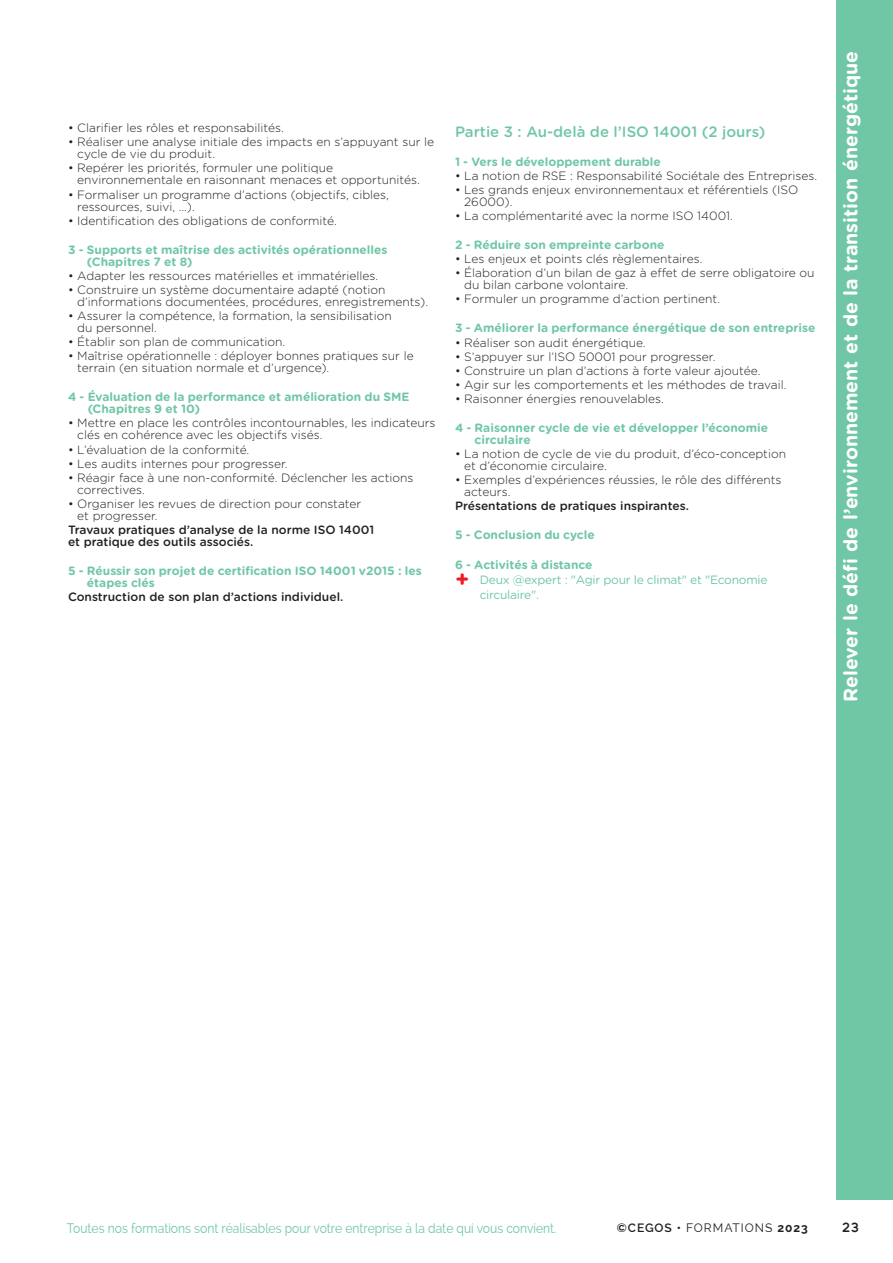
<style>
.page{position:relative;width:893px;height:1263px;background:#fff}
.page>*{position:absolute;margin:0;border:0;box-sizing:border-box;transform-origin:0 0}
._2017_domaine_haut-horizontal{font:700 19.5px "Gotham Rounded";color:#fff}
.Titre_Partie_Programme_Cycle{font:500 15px "Gotham Rounded";color:#70c7a5}
.Texte_phrase_tournante_1{font:13.5px "Raleway";color:#70c7a5;scale:.9 1}
.Folios_D{font:500 13.5px "Ryker";color:#231f20}
.TEXTE_Programme_Cycle{font:300 12px/12px "Gotham Rounded";color:#231f20}
.Texte_Programme_Espace_avant_4mm_Chiffre{font:700 12px/12px "Gotham Rounded";color:#70c7a5}
.TEXTE_Programme_Cycle-2{font:500 12px/12px "Gotham Rounded";color:#231f20}
.t1{font:12px/15px "Gotham Rounded";letter-spacing:-.02em;color:#70c7a5}
._2023_Cegos___Formations_page_D{font:12px "Raleway";letter-spacing:.08em;color:#231f20}
.s1{font-weight:700;font-size:22.5px;color:#ee1d23}
.s2{color:#fff}
.s3{font-weight:600}
.s4{font-weight:700}
</style>
<div class="page">
<div style="left:836px;top:0;width:57px;height:1199px;background:#70c7a5"></div>
<p class="TEXTE_Programme_Cycle" style="left:68px;top:121px;width:217px">• Clarifier les rôles et responsabilités.</p>
<p class="TEXTE_Programme_Cycle" style="left:77px;top:135px;width:358px;text-indent:-9px">• Réaliser une analyse initiale des impacts en s’appuyant sur le cycle de vie du produit.</p>
<p class="TEXTE_Programme_Cycle" style="left:77px;top:162px;width:344px;text-indent:-9px">• Repérer les priorités, formuler une politique environnementale en raisonnant menaces et opportunités.</p>
<p class="TEXTE_Programme_Cycle" style="left:77px;top:188px;width:313px;text-indent:-9px">• Formaliser un programme d’actions (objectifs, cibles, ressources, suivi, …).</p>
<p class="TEXTE_Programme_Cycle" style="left:68px;top:214px;width:270px">• Identification des obligations de conformité.</p>
<p class="Texte_Programme_Espace_avant_4mm_Chiffre" style="left:87px;top:243px;width:302px;text-indent:-19px">3 - Supports et maîtrise des activités opérationnelles (Chapitres 7 et 8)</p>
<p class="TEXTE_Programme_Cycle" style="left:68px;top:269px;width:312px">• Adapter les ressources matérielles et immatérielles.</p>
<p class="TEXTE_Programme_Cycle" style="left:77px;top:283px;width:352px;text-indent:-9px">• Construire un système documentaire adapté (notion d’informations documentées, procédures, enregistrements).</p>
<p class="TEXTE_Programme_Cycle" style="left:77px;top:309px;width:316px;text-indent:-9px">• Assurer la compétence, la formation, la sensibilisation du personnel.</p>
<p class="TEXTE_Programme_Cycle" style="left:68px;top:335px;width:219px">• Établir son plan de communication.</p>
<p class="TEXTE_Programme_Cycle" style="left:77px;top:349px;width:338px;text-indent:-9px">• Maîtrise opérationnelle : déployer bonnes pratiques sur le terrain (en situation normale et d’urgence).</p>
<p class="Texte_Programme_Espace_avant_4mm_Chiffre" style="left:88px;top:391px;width:323px;text-indent:-20px">4 - Évaluation de la performance et amélioration du SME (Chapitres 9 et 10)</p>
<p class="TEXTE_Programme_Cycle" style="left:77px;top:417px;width:360px;text-indent:-9px">• Mettre en place les contrôles incontournables, les indicateurs clés en cohérence avec les objectifs visés.</p>
<p class="TEXTE_Programme_Cycle" style="left:68px;top:443px;width:183px">• L’évaluation de la conformité.</p>
<p class="TEXTE_Programme_Cycle" style="left:68px;top:457px;width:221px">• Les audits internes pour progresser.</p>
<p class="TEXTE_Programme_Cycle" style="left:77px;top:471px;width:338px;text-indent:-9px">• Réagir face à une non-conformité. Déclencher les actions correctives.</p>
<p class="TEXTE_Programme_Cycle" style="left:77px;top:497px;width:286px;text-indent:-9px">• Organiser les revues de direction pour constater et progresser.</p>
<p class="TEXTE_Programme_Cycle-2" style="left:68px;top:523px;width:308px">Travaux pratiques d’analyse de la norme ISO 14001 et pratique des outils associés.</p>
<p class="Texte_Programme_Espace_avant_4mm_Chiffre" style="left:87px;top:564px;width:336px;text-indent:-19px">5 - Réussir son projet de certification ISO 14001 v2015 : les étapes clés</p>
<p class="TEXTE_Programme_Cycle-2" style="left:68px;top:590px;width:277px">Construction de son plan d’actions individuel.</p>
<p class="Titre_Partie_Programme_Cycle" style="left:455px;top:121px;width:312px">Partie 3 : Au-delà de l’ISO 14001 (2 jours)</p>
<p class="Texte_Programme_Espace_avant_4mm_Chiffre" style="left:455px;top:155px;width:207px">1 - Vers le développement durable</p>
<p class="TEXTE_Programme_Cycle" style="left:455px;top:169px;width:364px">• La notion de RSE : Responsabilité Sociétale des Entreprises.</p>
<p class="TEXTE_Programme_Cycle" style="left:464px;top:183px;width:336px;text-indent:-9px">• Les grands enjeux environnementaux et référentiels (ISO<br>26000).</p>
<p class="TEXTE_Programme_Cycle" style="left:455px;top:209px;width:279px">• La complémentarité avec la norme ISO 14001.</p>
<p class="Texte_Programme_Espace_avant_4mm_Chiffre" style="left:455px;top:238px;width:211px">2 - Réduire son empreinte carbone</p>
<p class="TEXTE_Programme_Cycle" style="left:455px;top:252px;width:249px">• Les enjeux et points clés règlementaires.</p>
<p class="TEXTE_Programme_Cycle" style="left:464px;top:266px;width:352px;text-indent:-9px">• Élaboration d’un bilan de gaz à effet de serre obligatoire ou du bilan carbone volontaire.</p>
<p class="TEXTE_Programme_Cycle" style="left:455px;top:293px;width:267px">• Formuler un programme d’action pertinent.</p>
<p class="Texte_Programme_Espace_avant_4mm_Chiffre" style="left:455px;top:322px;width:362px">3 - Améliorer la performance énergétique de son entreprise</p>
<p class="TEXTE_Programme_Cycle" style="left:455px;top:336px;width:192px">• Réaliser son audit énergétique.</p>
<p class="TEXTE_Programme_Cycle" style="left:455px;top:350px;width:262px">• S’appuyer sur l’ISO 50001 pour progresser.</p>
<p class="TEXTE_Programme_Cycle" style="left:455px;top:364px;width:307px">• Construire un plan d’actions à forte valeur ajoutée.</p>
<p class="TEXTE_Programme_Cycle" style="left:455px;top:378px;width:333px">• Agir sur les comportements et les méthodes de travail.</p>
<p class="TEXTE_Programme_Cycle" style="left:455px;top:392px;width:210px">• Raisonner énergies renouvelables.</p>
<p class="Texte_Programme_Espace_avant_4mm_Chiffre" style="left:475px;top:421px;width:295px;text-indent:-20px">4 - Raisonner cycle de vie et développer l’économie circulaire</p>
<p class="TEXTE_Programme_Cycle" style="left:464px;top:447px;width:323px;text-indent:-9px">• La notion de cycle de vie du produit, d’éco-conception et d’économie circulaire.</p>
<p class="TEXTE_Programme_Cycle" style="left:464px;top:473px;width:319px;text-indent:-9px">• Exemples d’expériences réussies, le rôle des différents acteurs.</p>
<p class="TEXTE_Programme_Cycle-2" style="left:455px;top:500px;width:235px">Présentations de pratiques inspirantes.</p>
<p class="Texte_Programme_Espace_avant_4mm_Chiffre" style="left:455px;top:529px;width:141px">5 - Conclusion du cycle</p>
<p class="Texte_Programme_Espace_avant_4mm_Chiffre" style="left:455px;top:558px;width:139px">6 - Activités à distance</p>
<p class="t1" style="left:480px;top:571px;width:289px;text-indent:-25px"><span class="s1">+</span> <span class="s2">•</span> Deux @expert : "Agir pour le climat" et "Economie circulaire".</p>
<p class="_2017_domaine_haut-horizontal" style="left:836px;top:702px;width:652px;rotate:-90deg">Relever le défi de l’environnement et de la transition énergétique</p>
<p class="Texte_phrase_tournante_1" style="left:67px;top:1221px;width:545px">Toutes nos formations sont réalisables pour votre entreprise à la date qui vous convient.</p>
<p class="_2023_Cegos___Formations_page_D" style="left:617px;top:1221px;width:193px"><span class="s3">©CEGOS •</span> FORMATIONS <span class="s4">2023</span></p>
<p class="Folios_D" style="left:842px;top:1219px;width:19px">23</p>
</div>
